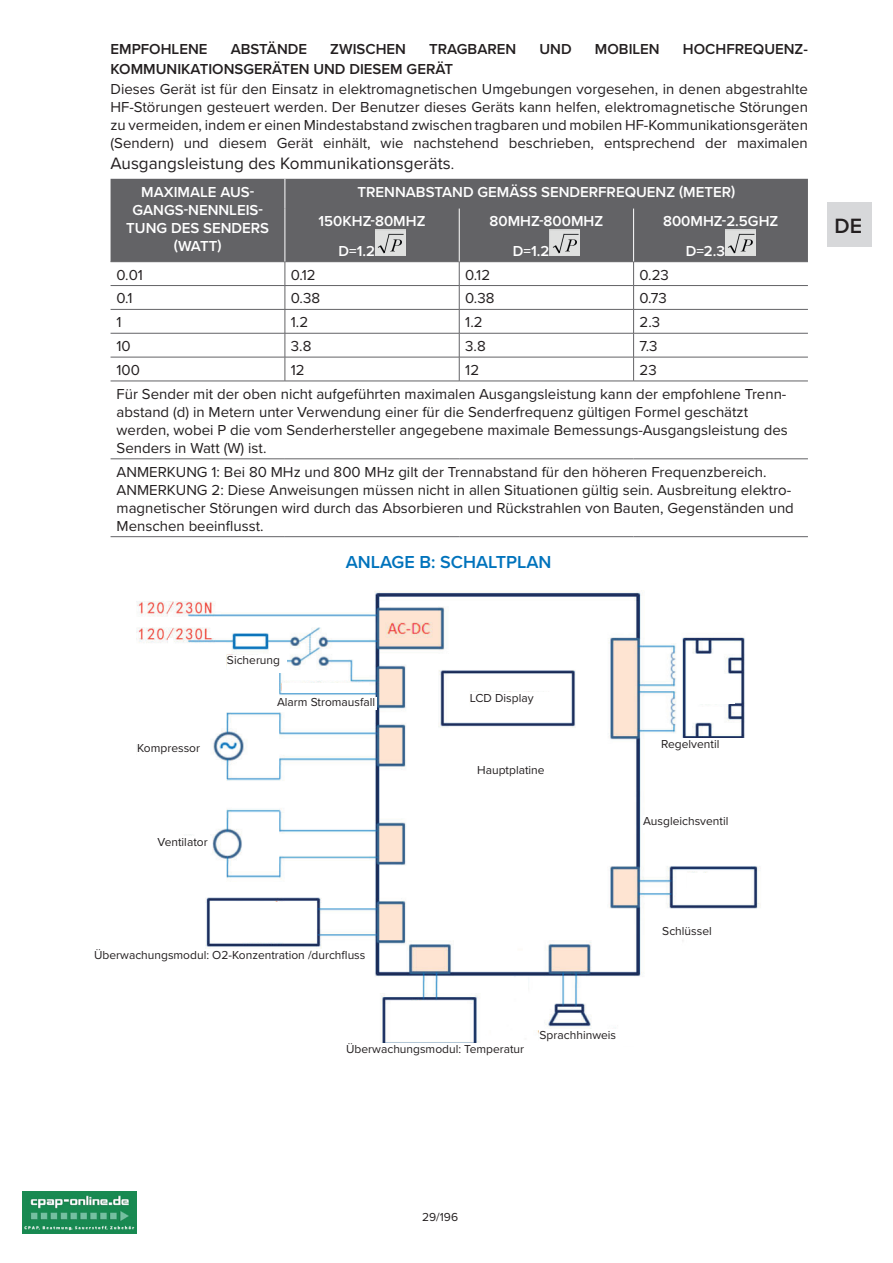
<style>
.page{position:relative;width:893px;height:1263px;background:#fff}
.page>*{position:absolute;margin:0;border:0;box-sizing:border-box;transform-origin:0 0}
.t1{font:600 21.45px "Proxima Nova";color:#231f20}
.t2{font:600 18px "Proxima Nova";color:#0073bc}
.t3{font:17.1px "Proxima Nova";color:#231f20}
.t4{font:15px/18px "Proxima Nova";color:#231f20}
.t5{font:600 15px/18px "Proxima Nova";color:#fff}
.t6{font:600 15px "Proxima Nova";color:#231f20}
.t7{font:12px "Proxima Nova";color:#231f20}
.s1{font-size:15px}
</style>
<div class="page">
<img style="left:23px;top:1191px;width:114px;height:42px">
<div style="left:827px;top:203px;width:45px;height:44px;background:#d7d8da"></div>
<div style="left:111px;top:179px;width:697px;height:82px;background:#636366"></div>
<hr style="left:111px;top:261px;width:174px;height:1px;background:#636366">
<hr style="left:285px;top:261px;width:174px;height:1px;background:#636366">
<hr style="left:459px;top:261px;width:175px;height:1px;background:#636366">
<hr style="left:634px;top:261px;width:174px;height:1px;background:#636366">
<hr style="left:285px;top:179px;width:1px;height:30px;background:#fff">
<hr style="left:285px;top:209px;width:1px;height:53px;background:#fff">
<hr style="left:459px;top:209px;width:1px;height:53px;background:#fff">
<hr style="left:633px;top:209px;width:1px;height:53px;background:#fff">
<hr style="left:111px;top:285px;width:174px;height:1px;background:#636366">
<hr style="left:285px;top:285px;width:174px;height:1px;background:#636366">
<hr style="left:459px;top:285px;width:175px;height:1px;background:#636366">
<hr style="left:634px;top:285px;width:174px;height:1px;background:#636366">
<hr style="left:111px;top:309px;width:174px;height:1px;background:#636366">
<hr style="left:285px;top:309px;width:174px;height:1px;background:#636366">
<hr style="left:459px;top:309px;width:175px;height:1px;background:#636366">
<hr style="left:634px;top:309px;width:174px;height:1px;background:#636366">
<hr style="left:111px;top:333px;width:174px;height:1px;background:#636366">
<hr style="left:285px;top:333px;width:174px;height:1px;background:#636366">
<hr style="left:459px;top:333px;width:175px;height:1px;background:#636366">
<hr style="left:634px;top:333px;width:174px;height:1px;background:#636366">
<hr style="left:111px;top:357px;width:174px;height:1px;background:#636366">
<hr style="left:285px;top:357px;width:174px;height:1px;background:#636366">
<hr style="left:459px;top:357px;width:175px;height:1px;background:#636366">
<hr style="left:634px;top:357px;width:174px;height:1px;background:#636366">
<hr style="left:111px;top:381px;width:174px;height:1px;background:#636366">
<hr style="left:285px;top:381px;width:174px;height:1px;background:#636366">
<hr style="left:459px;top:381px;width:175px;height:1px;background:#636366">
<hr style="left:634px;top:381px;width:174px;height:1px;background:#636366">
<hr style="left:111px;top:459px;width:174px;height:1px;background:#636366">
<hr style="left:285px;top:459px;width:174px;height:1px;background:#636366">
<hr style="left:459px;top:459px;width:175px;height:1px;background:#636366">
<hr style="left:634px;top:459px;width:174px;height:1px;background:#636366">
<hr style="left:111px;top:536px;width:174px;height:1px;background:#636366">
<hr style="left:285px;top:536px;width:174px;height:1px;background:#636366">
<hr style="left:459px;top:536px;width:175px;height:1px;background:#636366">
<hr style="left:634px;top:536px;width:174px;height:1px;background:#636366">
<svg style="left:285px;top:262px;width:1px;height:119px"></svg>
<svg style="left:459px;top:262px;width:1px;height:119px"></svg>
<svg style="left:633px;top:262px;width:1px;height:119px"></svg>
<img style="left:375px;top:229px;width:31px;height:27px">
<img style="left:549px;top:229px;width:31px;height:27px">
<img style="left:725px;top:229px;width:31px;height:27px">
<img style="left:136px;top:591px;width:625px;height:452px">
<div style="left:470px;top:692px;width:81px;height:17px;background:#fff"></div>
<div style="left:227px;top:655px;width:59px;height:17px;background:#fff"></div>
<div style="left:137px;top:742px;width:71px;height:17px;background:#fff"></div>
<div style="left:158px;top:837px;width:54px;height:16px;background:#fff"></div>
<div style="left:282px;top:684px;width:86px;height:9px;background:#fff"></div>
<div style="left:215px;top:902px;width:95px;height:39px;background:#fff"></div>
<div style="left:391px;top:1002px;width:75px;height:39px;background:#fff"></div>
<div style="left:540px;top:1029px;width:134px;height:17px;background:#fff"></div>
<div style="left:687px;top:873px;width:56px;height:29px;background:#fff"></div>
<div style="left:654px;top:777px;width:70px;height:29px;background:#fff"></div>
<div style="left:691px;top:674px;width:44px;height:29px;background:#fff"></div>
<div style="left:423px;top:764px;width:176px;height:44px;background:#fff"></div>
<div style="left:94px;top:950px;width:274px;height:32px;background:#fff"></div>
<div style="left:661px;top:738px;width:85px;height:13px;background:#fff"></div>
<div style="left:643px;top:815px;width:106px;height:17px;background:#fff"></div>
<div style="left:662px;top:925px;width:81px;height:13px;background:#fff"></div>
<div style="left:277px;top:697px;width:99px;height:12px;background:#fff"></div>
<p class="t6" style="left:111px;top:38px;width:98px">EMPFOHLENE</p>
<p class="t6" style="left:231px;top:38px;width:78px">ABSTÄNDE</p>
<p class="t6" style="left:330px;top:38px;width:77px">ZWISCHEN</p>
<p class="t6" style="left:429px;top:38px;width:89px">TRAGBAREN</p>
<p class="t6" style="left:539px;top:38px;width:34px">UND</p>
<p class="t6" style="left:595px;top:38px;width:66px">MOBILEN</p>
<p class="t6" style="left:683px;top:38px;width:126px">HOCHFREQUENZ-</p>
<p class="t6" style="left:111px;top:58px;width:344px">KOMMUNIKATIONSGERÄTEN UND DIESEM GERÄT</p>
<p class="t4" style="left:111px;top:79px;width:699px;text-align:justify">Dieses Gerät ist für den Einsatz in elektromagnetischen Umgebungen vorgesehen, in denen abgestrahlte HF-Störungen gesteuert werden. Der Benutzer dieses Geräts kann helfen, elektromagnetische Störungen zu vermeiden, indem er einen Mindestabstand zwischen tragbaren und mobilen HF-Kommunikationsgeräten (Sendern) und diesem Gerät einhält, wie nachstehend beschrieben, entsprechend der maximalen</p>
<p class="t3" style="left:111px;top:150px;width:345px">Ausgangsleistung des Kommunikationsgeräts<span class="s1">.</span></p>
<p class="t5" style="left:126px;top:182px;width:144px;text-align:center">MAXIMALE AUS-<br>GANGS-NENNLEIS-<br>TUNG DES SENDERS (WATT)</p>
<p class="t5" style="left:358px;top:182px;width:379px">TRENNABSTAND GEMÄSS SENDERFREQUENZ (METER)</p>
<p class="t5" style="left:513px;top:206px;width:92px;line-height:29.2px;text-indent:-23px">80MHZ-800MHZ<br>D=1.2</p>
<p class="t5" style="left:686px;top:206px;width:94px;line-height:29.2px;text-indent:-23px">800MHZ-2.5GHZ<br>D=2.3</p>
<p class="t5" style="left:319px;top:212px;width:108px">150KHZ-80MHZ</p>
<p class="t5" style="left:338px;top:241px;width:38px">D=1.2</p>
<p class="t4" style="left:117px;top:265px;width:28px">0.01</p>
<p class="t4" style="left:291px;top:265px;width:26px">0.12</p>
<p class="t4" style="left:465px;top:265px;width:26px">0.12</p>
<p class="t4" style="left:640px;top:265px;width:31px">0.23</p>
<p class="t4" style="left:117px;top:289px;width:18px">0.1</p>
<p class="t4" style="left:291px;top:289px;width:31px">0.38</p>
<p class="t4" style="left:465px;top:289px;width:31px">0.38</p>
<p class="t4" style="left:640px;top:289px;width:29px">0.73</p>
<p class="t4" style="left:117px;top:313px;width:7px">1</p>
<p class="t4" style="left:291px;top:313px;width:19px">1.2</p>
<p class="t4" style="left:465px;top:313px;width:19px">1.2</p>
<p class="t4" style="left:640px;top:313px;width:22px">2.3</p>
<p class="t4" style="left:117px;top:336px;width:16px">10</p>
<p class="t4" style="left:291px;top:336px;width:22px">3.8</p>
<p class="t4" style="left:465px;top:336px;width:22px">3.8</p>
<p class="t4" style="left:640px;top:336px;width:20px">7.3</p>
<p class="t4" style="left:117px;top:360px;width:25px">100</p>
<p class="t4" style="left:291px;top:360px;width:15px">12</p>
<p class="t4" style="left:465px;top:360px;width:15px">12</p>
<p class="t4" style="left:117px;top:357px;width:671px;line-height:23.9px;text-indent:523px">23<br>Für Sender mit der oben nicht aufgeführten maximalen Ausgangsleistung kann der empfohlene Trenn-</p>
<p class="t4" style="left:117px;top:402px;width:673px">abstand (d) in Metern unter Verwendung einer für die Senderfrequenz gültigen Formel geschätzt werden, wobei P die vom Senderhersteller angegebene maximale Bemessungs-Ausgangsleistung des<br>Senders in Watt (W) ist.</p>
<p class="t4" style="left:117px;top:462px;width:679px">ANMERKUNG 1: Bei 80 MHz und 800 MHz gilt der Trennabstand für den höheren Frequenzbereich.<br>ANMERKUNG 2: Diese Anweisungen müssen nicht in allen Situationen gültig sein. Ausbreitung elektro&shy;magnetischer Störungen wird durch das Absorbieren und Rückstrahlen von Bauten, Gegenständen und Menschen beeinflusst.</p>
<p class="t2" style="left:346px;top:548px;width:207px">ANLAGE B: SCHALTPLAN</p>
<h1 class="t1" style="left:834px;top:210px;width:29px">DE</h1>
<p class="t7" style="left:137px;top:739px;width:64px">Kompressor</p>
<p class="t7" style="left:227px;top:651px;width:55px">Sicherung</p>
<p class="t7" style="left:277px;top:693px;width:100px">Alarm Stromausfall</p>
<p class="t7" style="left:158px;top:833px;width:52px">Ventilator</p>
<p class="t7" style="left:470px;top:689px;width:65px">LCD Display</p>
<p class="t7" style="left:477px;top:761px;width:69px">Hauptplatine</p>
<p class="t7" style="left:661px;top:735px;width:60px">Regelventil</p>
<p class="t7" style="left:643px;top:811px;width:87px">Ausgleichsventil</p>
<p class="t7" style="left:94px;top:946px;width:273px">Überwachungsmodul: O2-Konzentration /durchfluss</p>
<p class="t7" style="left:346px;top:1040px;width:179px">Überwachungsmodul: Temperatur</p>
<p class="t7" style="left:540px;top:1026px;width:78px">Sprachhinweis</p>
<p class="t7" style="left:662px;top:922px;width:51px">Schlüssel</p>
<p class="t7" style="left:422px;top:1208px;width:37px">29/196</p>
</div>
